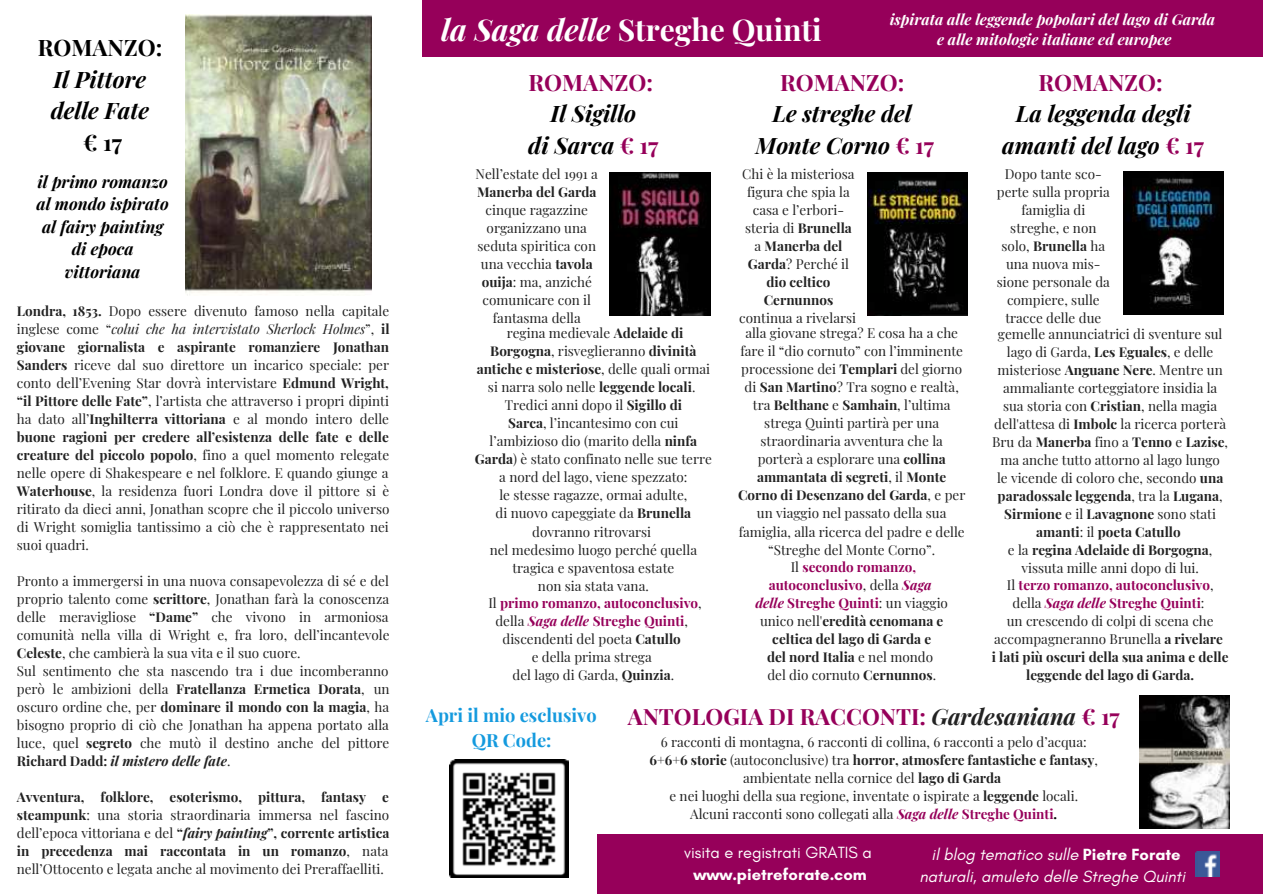
<style>
.page{position:relative;width:1263px;height:894px;background:#fff}
.page>*{position:absolute;margin:0;border:0;box-sizing:border-box;transform-origin:0 0}
.t1{font:700 30px "Playfair Display";color:#fff}
.t2{font:italic 700 22.65px/31.5px "Playfair Display";color:#000;text-align:center}
.t3{font:700 22.65px "Playfair Display";color:#96005a}
.t4{font:700 22.65px "Playfair Display";color:#000}
.t5{font:700 22.5px "Playfair Display";color:#96005a}
.t6{font:700 18.15px/24.8px "Playfair Display";color:#149ade;text-align:center}
.t7{font:italic 16.5px/22.5px "Glacial Indifference";color:#fff;text-align:center}
.t8{font:italic 700 16.5px/22.5px "Playfair Display";color:#000;text-align:center}
.t9{font:16.5px "Glacial Indifference";color:#fff}
.t10{font:700 16.5px "Glacial Indifference";color:#fff}
.t11{font:italic 700 15px/20.2px "Playfair Display";color:#fff;text-align:center}
.t12{font:13.5px/18px "Playfair Display";color:#222;text-align:center}
.t13{font:700 13.5px/18px "Playfair Display";color:#222;text-align:center}
.s1{font-weight:700}
.s2{font-style:italic}
.s3{font-weight:700;font-style:italic}
.s4{font-style:normal;color:#96005a}
.s5{font-weight:400}
.s6{color:#96005a}
.s7{font-style:italic;color:#96005a}
.s8{font-weight:700;color:#96005a}
.s9{font-weight:700;font-style:italic;color:#96005a}
.s10{font-style:italic;color:#222}
.s11{font-weight:700;color:#000}
.s12{font-weight:700;font-style:normal}
</style>
<div class="page">
<img style="left:610px;top:172px;width:100px;height:143px">
<img style="left:867px;top:172px;width:100px;height:143px">
<img style="left:1123px;top:172px;width:100px;height:142px">
<img style="left:1140px;top:695px;width:90px;height:133px">
<div style="left:780px;top:834px;width:166px;height:59px;background:#96005a"></div>
<div style="left:775px;top:834px;width:12px;height:59px;background:#96005a"></div>
<div style="left:609px;top:834px;width:166px;height:59px;background:#96005a"></div>
<div style="left:597px;top:834px;width:12px;height:59px;background:#96005a"></div>
<div style="left:944px;top:834px;width:166px;height:59px;background:#96005a"></div>
<div style="left:1104px;top:834px;width:159px;height:59px;background:#96005a"></div>
<img style="left:1195px;top:851px;width:25px;height:25px">
<div style="left:434px;top:0;width:166px;height:56px;background:#96005a"></div>
<div style="left:422px;top:0;width:12px;height:56px;background:#96005a"></div>
<div style="left:782px;top:0;width:166px;height:56px;background:#96005a"></div>
<div style="left:778px;top:0;width:11px;height:56px;background:#96005a"></div>
<div style="left:611px;top:0;width:167px;height:56px;background:#96005a"></div>
<div style="left:599px;top:0;width:12px;height:56px;background:#96005a"></div>
<div style="left:946px;top:0;width:167px;height:56px;background:#96005a"></div>
<div style="left:1106px;top:0;width:157px;height:56px;background:#96005a"></div>
<img style="left:449px;top:759px;width:120px;height:118px">
<img style="left:186px;top:15px;width:185px;height:280px">
<h2 class="t4" style="left:38px;top:30px;width:126px">ROMANZO:</h2>
<h2 class="t2" style="left:51px;top:61px;width:100px;text-align:left">Il Pittore delle Fate</h2>
<h2 class="t4" style="left:83px;top:124px;width:40px">€ 17</h2>
<p class="t8" style="left:37px;top:168px;width:134px">il primo romanzo al mondo ispirato al fairy painting di epoca vittoriana</p>
<p class="t12" style="left:17px;top:300px;width:374px;text-align:justify"><span class="s1">Londra, 1853.</span> Dopo essere divenuto famoso nella capitale inglese come “<span class="s2">colui che ha intervistato Sherlock Holmes</span>”, <span class="s1">il giovane giornalista e aspirante romanziere Jonathan Sanders</span> riceve dal suo direttore un incarico speciale: per conto dell’Evening Star dovrà intervistare <span class="s1">Edmund Wright, “il Pittore delle Fate”</span>, l’artista che attraverso i propri dipinti ha dato all’<span class="s1">Inghilterra vittoriana</span> e al mondo intero delle <span class="s1">buone ragioni per credere all’esistenza delle fate e delle creature del piccolo popolo</span>, fino a quel momento relegate nelle opere di Shakespeare e nel folklore. E quando giunge a <span class="s1">Waterhouse</span>, la residenza fuori Londra dove il pittore si è ritirato da dieci anni, Jonathan scopre che il piccolo universo di Wright somiglia tantissimo a ciò che è rappresentato nei suoi quadri.</p>
<p class="t12" style="left:17px;top:570px;width:374px;text-align:left">Pronto a immergersi in una nuova consapevolezza di sé e del proprio talento come <span class="s1">scrittore</span>, Jonathan farà la conoscenza delle meravigliose <span class="s1">“Dame”</span> che vivono in armoniosa comunità nella villa di Wright e, fra loro, dell’incantevole <span class="s1">Celeste</span>, che cambierà la sua vita e il suo cuore.<br>Sul sentimento che sta nascendo tra i due incomberanno però le ambizioni della <span class="s1">Fratellanza Ermetica Dorata</span>, un oscuro ordine che, per <span class="s1">dominare il mondo con la magia</span>, ha bisogno proprio di ciò che Jonathan ha appena portato alla luce, quel <span class="s1">segreto</span> che mutò il destino anche del pittore <span class="s1">Richard Dadd:</span> <span class="s3">il mistero delle fate</span>.</p>
<p class="t12" style="left:17px;top:786px;width:374px;text-align:justify"><span class="s1">Avventura, folklore, esoterismo, pittura, fantasy e steampunk</span>: una storia straordinaria immersa nel fascino dell’epoca vittoriana e del <span class="s1">“</span><span class="s3">fairy painting</span><span class="s1">”, corrente artistica in precedenza mai raccontata in un romanzo</span>, nata nell’Ottocento e legata anche al movimento dei Preraffaelliti.</p>
<h1 class="t1" style="left:441px;top:7px;width:382px"><span class="s2">la Saga delle</span> Streghe Quinti</h1>
<p class="t11" style="left:890px;top:8px;width:327px">ispirata alle leggende popolari del lago di Garda e alle mitologie italiane ed europee</p>
<h2 class="t3" style="left:528px;top:65px;width:126px">ROMANZO:</h2>
<h2 class="t2" style="left:528px;top:96px;width:132px">Il Sigillo<br>di Sarca <span class="s4">€ 17</span></h2>
<p class="t12" style="left:476px;top:163px;width:124px">Nell’estate del 1991 a</p>
<p class="t13" style="left:477px;top:181px;width:121px">Manerba del Garda</p>
<p class="t12" style="left:477px;top:199px;width:120px">cinque ragazzine organizzano una seduta spiritica con una vecchia <span class="s1">tavola ouija</span>: ma, anziché comunicare con il fantasma della</p>
<h2 class="t3" style="left:780px;top:65px;width:126px">ROMANZO:</h2>
<h2 class="t2" style="left:756px;top:96px;width:180px">Le streghe del<br>Monte Corno <span class="s4">€ 17</span></h2>
<p class="t12" style="left:742px;top:163px;width:114px">Chi è la misteriosa figura che spia la casa e l’erbori&shy;steria di <span class="s1">Brunella </span>a <span class="s1">Manerba del<br>Garda</span>? Perché il <span class="s1">dio celtico<br>Cernunnos</span></p>
<p class="t12" style="left:739px;top:307px;width:118px">continua a rivelarsi</p>
<p class="t12" style="left:475px;top:323px;width:238px">regina medievale <span class="s1">Adelaide di<br>Borgogna</span>, risveglieranno <span class="s1">divinità antiche e misteriose</span>, delle quali ormai si narra solo nelle <span class="s1">leggende locali</span>.<br>Tredici anni dopo il <span class="s1">Sigillo di<br>Sarca</span>, l’incantesimo con cui l’ambizioso dio (marito della <span class="s1">ninfa<br>Garda</span>) è stato confinato nelle sue terre a nord del lago, viene spezzato:<br>le stesse ragazze, ormai adulte,<br>di nuovo capeggiate da <span class="s1">Brunella </span>dovranno ritrovarsi<br>nel medesimo luogo perché quella tragica e spaventosa estate<br>non sia stata vana.</p>
<p class="t12" style="left:738px;top:323px;width:229px">alla giovane strega? E cosa ha a che fare il “dio cornuto” con l’imminente processione dei <span class="s1">Templari</span> del giorno di <span class="s1">San Martino</span>? Tra sogno e realtà, tra <span class="s1">Belthane</span> e <span class="s1">Samhain</span>, l’ultima strega Quinti partirà per una straordinaria avventura che la porterà a esplorare una <span class="s1">collina ammantata di segreti</span>, il <span class="s1">Monte Corno di Desenzano del Garda</span>, e per un viaggio nel passato della sua famiglia, alla ricerca del padre e delle “Streghe del Monte Corno”.</p>
<p class="t13" style="left:755px;top:557px;width:194px"><span class="s5">Il</span> <span class="s6">secondo romanzo, autoconclusivo</span><span class="s5">, della</span> <span class="s7">Saga delle</span> <span class="s6">Streghe Quinti</span><span class="s5">: un viaggio unico nell'</span>eredità cenomana e celtica del lago di Garda e<br>del nord Italia <span class="s5">e nel mondo<br>del dio cornuto</span> Cernunnos<span class="s5">.</span></p>
<p class="t12" style="left:488px;top:593px;width:215px">Il <span class="s8">primo romanzo, autoconclusivo</span>, della <span class="s9">Saga delle</span> <span class="s8">Streghe Quinti</span>, discendenti del poeta <span class="s1">Catullo<br></span>e della prima strega<br>del lago di Garda, <span class="s1">Quinzia</span>.</p>
<h2 class="t3" style="left:1038px;top:65px;width:126px">ROMANZO:</h2>
<h2 class="t2" style="left:1002px;top:96px;width:203px">La leggenda degli amanti del lago <span class="s4">€ 17</span></h2>
<p class="t12" style="left:997px;top:163px;width:115px">Dopo tante sco&shy;perte sulla propria famiglia di streghe, e non solo, <span class="s1">Brunella</span> ha una nuova mis&shy;sione personale da compiere, sulle tracce delle due</p>
<p class="t12" style="left:992px;top:323px;width:238px">gemelle annunciatrici di sventure sul lago di Garda, <span class="s1">Les Eguales</span>, e delle misteriose <span class="s1">Anguane Nere</span>. Mentre un ammaliante corteggiatore insidia la sua storia con <span class="s1">Cristian</span>, nella magia dell'attesa di <span class="s1">Imbolc</span> la ricerca porterà Bru da <span class="s1">Manerba</span> fino a <span class="s1">Tenno</span> e <span class="s1">Lazise</span>, ma anche tutto attorno al lago lungo<br>le vicende di coloro che, secondo <span class="s1">una paradossale leggenda</span>, tra la <span class="s1">Lugana</span>, <span class="s1">Sirmione</span> e il <span class="s1">Lavagnone</span> sono stati <span class="s1">amanti</span>: il <span class="s1">poeta Catullo<br></span>e la <span class="s1">regina Adelaide di Borgogna</span>, vissuta mille anni dopo di lui.<br>Il <span class="s8">terzo romanzo, autoconclusivo</span>, della <span class="s9">Saga delle</span> <span class="s8">Streghe Quinti</span>:<br>un crescendo di colpi di scena che accompagneranno Brunella <span class="s1">a rivelare<br>i lati più oscuri della sua anima e delle leggende del lago di Garda.</span></p>
<h3 class="t6" style="left:426px;top:701px;width:172px">Apri il mio esclusivo<br>QR Code:</h3>
<h3 class="t5" style="left:628px;top:699px;width:494px">ANTOLOGIA DI RACCONTI: <span class="s10">Gardesaniana</span> € 17</h3>
<p class="t12" style="left:650px;top:731px;width:450px">6 racconti di montagna, 6 racconti di collina, 6 racconti a pelo d’acqua:<br><span class="s1">6+6+6 storie</span> (autoconclusive) tra <span class="s1">horror, atmosfere fantastiche e fantasy</span>, ambientate nella cornice del <span class="s1">lago di Garda<br></span>e nei luoghi della sua regione, inventate o ispirate a <span class="s1">leggende</span> locali.<br>Alcuni racconti sono collegati alla <span class="s9">Saga delle</span> <span class="s8">Streghe Quinti</span><span class="s11">.</span></p>
<p class="t9" style="left:684px;top:842px;width:189px">visita e registrati GRATIS a</p>
<p class="t10" style="left:693px;top:863px;width:175px">www.pietreforate.com</p>
<p class="t7" style="left:919px;top:843px;width:267px">il blog tematico sulle <span class="s12">Pietre Forate </span>naturali, amuleto delle Streghe Quinti</p>
</div>
